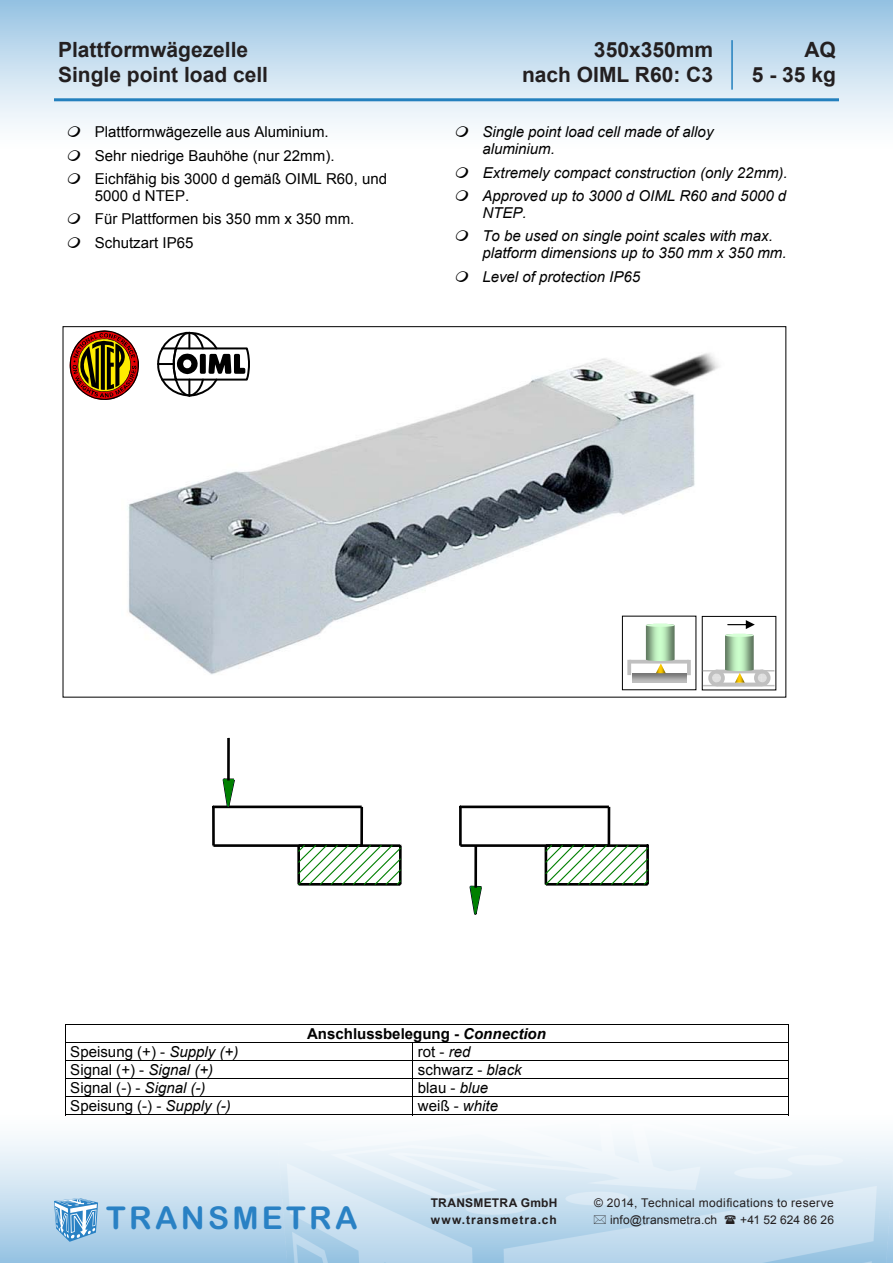
<style>
.page{position:relative;width:893px;height:1263px;background:#fff}
.page>*{position:absolute;margin:0;border:0;box-sizing:border-box;transform-origin:0 0}
.t1{font:31.5px "Arial Rounded MT Bold";letter-spacing:.105em;color:#2981c4}
.t2{font:700 21px "Arial";color:#231f20}
.t3{font:15px/23.2px "Arial";color:#000}
.t4{font:italic 15px/23.2px "Arial";color:#000}
.t5{font:700 15px "Arial";color:#000}
.t6{font:12px "Arial";letter-spacing:.025em;color:#231f20}
.t7{font:700 12px "Arial";letter-spacing:.065em;color:#231f20}
.t8{font:700 12px "Arial";letter-spacing:.02em;color:#231f20}
.t9{font:12px "Arial";letter-spacing:.005em;color:#231f20}
.s1{font-style:italic}
</style>
<div class="page">
<div style="left:0;top:1093px;width:893px;height:170px;background:linear-gradient(to bottom,#fff,#9dc6e4)"></div>
<img style="left:278px;top:1103px;width:615px;height:160px">
<div style="left:0;top:0;width:893px;height:170px;background:linear-gradient(to bottom,#9cc6e4,#fff)"></div>
<svg style="left:54px;top:1198px;width:44px;height:44px;background:#85b7dd"></svg>
<hr style="left:54px;top:98px;width:785px;height:3px;background:#2380be">
<hr style="left:731px;top:40px;width:2px;height:50px;background:#2380be">
<hr style="left:65px;top:1024px;width:723px;height:1px;background:#000">
<hr style="left:65px;top:1042px;width:723px;height:1px;background:#000">
<hr style="left:65px;top:1060px;width:723px;height:1px;background:#000">
<hr style="left:65px;top:1078px;width:723px;height:1px;background:#000">
<hr style="left:65px;top:1096px;width:723px;height:1px;background:#000">
<svg style="left:65px;top:1025px;width:1px;height:89px"></svg>
<hr style="left:65px;top:1114px;width:347px;height:1px;background:#000">
<svg style="left:412px;top:1043px;width:1px;height:72px"></svg>
<hr style="left:413px;top:1114px;width:375px;height:1px;background:#000">
<svg style="left:788px;top:1024px;width:1px;height:91px"></svg>
<img style="left:128px;top:353px;width:601px;height:327px">
<svg style="left:156px;top:331px;width:94px;height:67px"></svg>
<svg style="left:69px;top:330px;width:70px;height:72px"></svg>
<img style="left:632px;top:673px;width:54px;height:9px">
<svg style="left:656px;top:663px;width:10px;height:10px"></svg>
<hr style="left:687px;top:660px;width:4px;height:15px;background:#c0c0c0">
<hr style="left:629px;top:660px;width:60px;height:3px;background:#c0c0c0">
<svg style="left:627px;top:660px;width:4px;height:15px"></svg>
<img style="left:646px;top:624px;width:29px;height:37px">
<hr style="left:646px;top:624px;width:29px;height:3px;background:#d6ffd6;border-radius:50%">
<svg style="left:721px;top:682px;width:36px;height:3px"></svg>
<hr style="left:716px;top:670px;width:47px;height:3px;background:#c0c0c0">
<svg style="left:713px;top:675px;width:7px;height:6px"></svg>
<div style="left:708px;top:670px;width:17px;height:16px;border:4px solid #c0c0c0;border-radius:50%"></div>
<svg style="left:735px;top:673px;width:10px;height:10px"></svg>
<svg style="left:759px;top:671px;width:10px;height:13px"></svg>
<div style="left:754px;top:670px;width:16px;height:16px;border:4px solid #c0c0c0;border-radius:50%"></div>
<hr style="left:703px;top:685px;width:71px;height:1px;background:#c0c0c0">
<hr style="left:703px;top:670px;width:71px;height:1px;background:#c0c0c0">
<img style="left:725px;top:634px;width:29px;height:37px">
<hr style="left:725px;top:634px;width:29px;height:3px;background:#d6ffd6;border-radius:50%">
<svg style="left:727px;top:620px;width:28px;height:9px"></svg>
<hr style="left:360px;top:807px;width:3px;height:38px;background:#000">
<hr style="left:608px;top:807px;width:2px;height:38px;background:#000">
<hr style="left:213px;top:805px;width:149px;height:3px;background:#000">
<hr style="left:460px;top:805px;width:149px;height:3px;background:#000">
<hr style="left:212px;top:807px;width:3px;height:38px;background:#000">
<hr style="left:459px;top:807px;width:3px;height:39px;background:#000">
<hr style="left:213px;top:844px;width:149px;height:3px;background:#000">
<hr style="left:460px;top:844px;width:149px;height:3px;background:#000">
<svg style="left:297px;top:843px;width:105px;height:43px"></svg>
<svg style="left:544px;top:843px;width:105px;height:43px"></svg>
<svg style="left:212px;top:737px;width:25px;height:75px"></svg>
<svg style="left:459px;top:834px;width:25px;height:81px"></svg>
<svg style="left:594px;top:1215px;width:12px;height:9px"></svg>
<svg style="left:725px;top:1215px;width:11px;height:9px"></svg>
<svg style="left:66px;top:126px;width:16px;height:11px"></svg>
<svg style="left:66px;top:149px;width:16px;height:11px"></svg>
<svg style="left:454px;top:126px;width:16px;height:11px"></svg>
<svg style="left:454px;top:167px;width:16px;height:3px"></svg>
<p class="t2" style="left:58px;top:35px;width:192px">Plattformwägezelle</p>
<p class="t2" style="left:58px;top:60px;width:212px">Single point load cell</p>
<p class="t3" style="left:95px;top:120px;width:294px">Plattformwägezelle aus Aluminium.<br>Sehr niedrige Bauhöhe (nur 22mm).<br>Eichfähig bis 3000 d gemäß OIML R60, und</p>
<p class="t3" style="left:95px;top:184px;width:261px">5000 d NTEP.<br>Für Plattformen bis 350 mm x 350 mm.<br>Schutzart IP65</p>
<p class="t2" style="left:594px;top:35px;width:121px">350x350mm</p>
<p class="t2" style="left:522px;top:60px;width:192px">nach OIML R60: C3</p>
<p class="t2" style="left:804px;top:35px;width:33px">AQ</p>
<p class="t2" style="left:752px;top:60px;width:86px">5 - 35 kg</p>
<p class="t4" style="left:482px;top:124px;width:233px;line-height:17.2px">Single point load cell made of alloy aluminium.</p>
<p class="t4" style="left:482px;top:161px;width:307px">Extremely compact construction (only 22mm).<br>Approved up to 3000 d OIML R60 and 5000 d</p>
<p class="t4" style="left:482px;top:201px;width:292px">NTEP.<br>To be used on single point scales with max.</p>
<p class="t4" style="left:482px;top:242px;width:306px">platform dimensions up to 350 mm x 350 mm.<br>Level of protection IP65</p>
<p class="t5" style="left:307px;top:1024px;width:240px">Anschlussbelegung - <span class="s1">Connection</span></p>
<p class="t3" style="left:70px;top:1040px;width:170px">Speisung (+) - <span class="s1">Supply (+)</span></p>
<p class="t3" style="left:418px;top:1040px;width:54px">rot - <span class="s1">red</span></p>
<p class="t3" style="left:70px;top:1058px;width:144px">Signal (+) - <span class="s1">Signal (+)</span></p>
<p class="t3" style="left:418px;top:1058px;width:105px">schwarz - <span class="s1">black</span></p>
<p class="t3" style="left:70px;top:1076px;width:137px">Signal (-) - <span class="s1">Signal (-)</span></p>
<p class="t3" style="left:418px;top:1076px;width:72px">blau - <span class="s1">blue</span></p>
<p class="t3" style="left:70px;top:1094px;width:162px">Speisung (-) - <span class="s1">Supply (-)</span></p>
<p class="t3" style="left:418px;top:1094px;width:82px">weiß - <span class="s1">white</span></p>
<p class="t1" style="left:106px;top:1199px;width:253px">TRANSMETRA</p>
<p class="t8" style="left:431px;top:1195px;width:128px">TRANSMETRA GmbH</p>
<p class="t6" style="left:594px;top:1195px;width:241px">© 2014, Technical modifications to reserve</p>
<p class="t7" style="left:431px;top:1212px;width:127px">www.transmetra.ch</p>
<p class="t6" style="left:610px;top:1212px;width:109px">info@transmetra.ch</p>
<p class="t9" style="left:740px;top:1212px;width:95px">+41 52 624 86 26</p>
</div>
